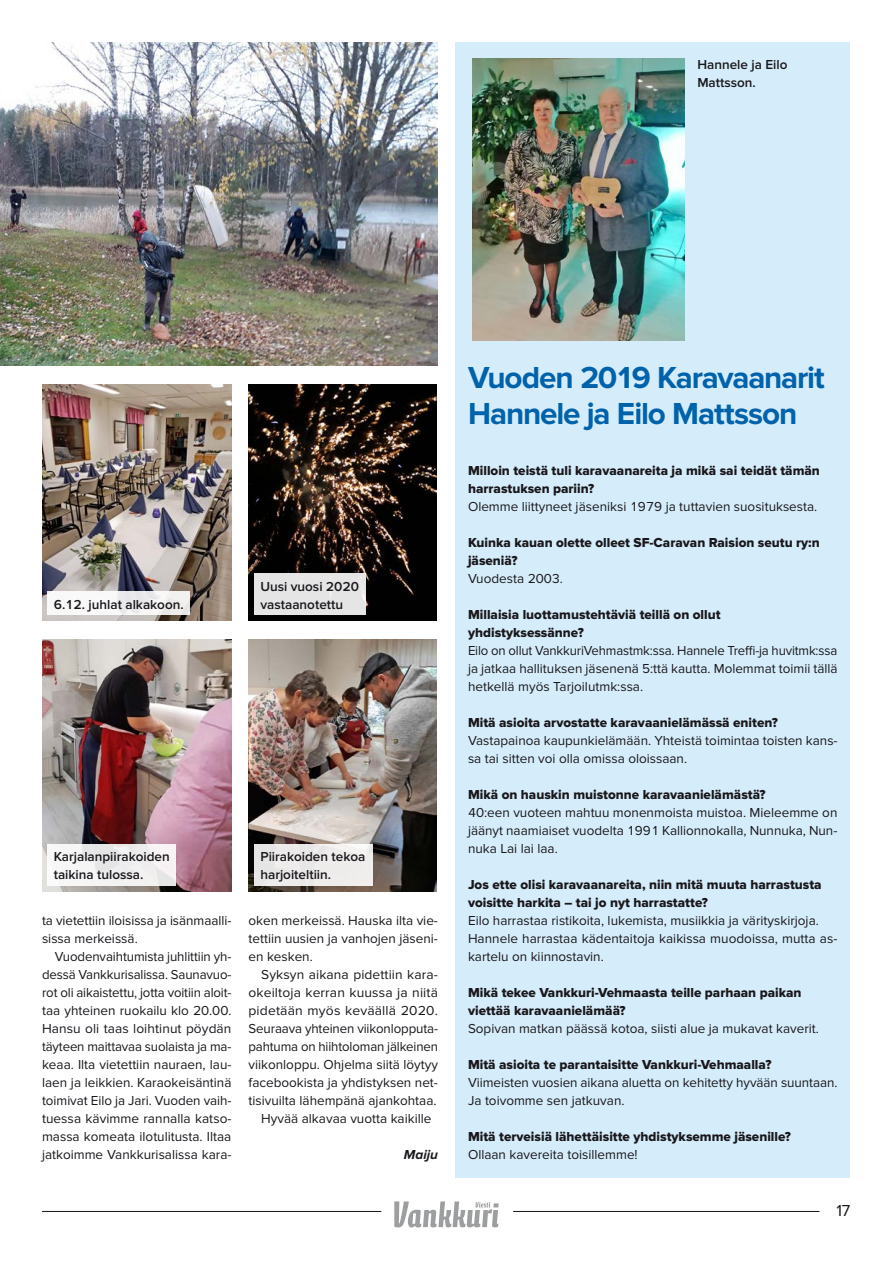
<style>
.page{position:relative;width:893px;height:1263px;background:#fff}
.page>*{position:absolute;margin:0;border:0;box-sizing:border-box;transform-origin:0 0}
.t1{font:700 31.5px/36px "Proxima Nova";letter-spacing:-.035em;color:#0062ab}
.t2{font:16.5px "Proxima Nova";color:#1a171c}
.t3{font:13.5px/18px "Proxima Nova";color:#1a171c;text-align:justify}
.t4{font:13.5px/18px "Proxima Nova Extrabld";color:#1a171c}
.t5{font:600 13.5px/18px "Proxima Nova";color:#1a171c}
.t6{font:italic 700 13.5px "Proxima Nova";color:#1a171c}
</style>
<div class="page">
<hr style="left:513px;top:1211px;width:306px;height:1px;background:#1a171c">
<hr style="left:42px;top:1211px;width:339px;height:1px;background:#1a171c">
<svg style="left:394px;top:1201px;width:105px;height:26px"></svg>
<div style="left:455px;top:43px;width:395px;height:1135px;background:#d5edfa"></div>
<img style="left:472px;top:58px;width:213px;height:282px">
<img style="left:42px;top:384px;width:190px;height:236px">
<img style="left:42px;top:639px;width:190px;height:252px">
<img style="left:249px;top:639px;width:188px;height:252px">
<img style="left:0;top:43px;width:438px;height:322px">
<img style="left:249px;top:384px;width:188px;height:236px">
<div style="left:47px;top:844px;width:129px;height:42px;background:linear-gradient(to right,#f4f5f5,#eeeced)"></div>
<div style="left:47px;top:592px;width:143px;height:23px;background:linear-gradient(to right,#fbfbfb,#ecebeb)"></div>
<div style="left:254px;top:844px;width:119px;height:42px;background:#eeeceb"></div>
<div style="left:254px;top:574px;width:111px;height:41px;background:#e5e5e5"></div>
<p class="t5" style="left:697px;top:56px;width:92px">Hannele ja Eilo<br>Mattsson.</p>
<p class="t5" style="left:54px;top:596px;width:132px">6.12. juhlat alkakoon.</p>
<p class="t5" style="left:260px;top:578px;width:100px">Uusi vuosi 2020 vastaanotettu</p>
<p class="t5" style="left:54px;top:848px;width:118px">Karjalanpiirakoiden taikina tulossa.</p>
<p class="t3" style="left:42px;top:911px;width:191px">ta vietettiin iloisissa ja isänmaalli&shy;sissa merkeissä.</p>
<p class="t3" style="left:42px;top:947px;width:191px;text-indent:13px">Vuodenvaihtumista juhlittiin yh&shy;dessä Vankkurisalissa. Saunavuo&shy;rot oli aikaistettu, jotta voitiin aloit&shy;taa yhteinen ruokailu klo 20.00.<br>Hansu oli taas loihtinut pöydän täyteen maittavaa suolaista ja ma&shy;keaa. Ilta vietettiin nauraen, lau&shy;laen ja leikkien. Karaokeisäntinä toimivat Eilo ja Jari. Vuoden vaih&shy;tuessa kävimme rannalla katso&shy;massa komeata ilotulitusta. Iltaa jatkoimme Vankkurisalissa kara-</p>
<p class="t5" style="left:260px;top:848px;width:106px">Piirakoiden tekoa harjoiteltiin.</p>
<p class="t3" style="left:249px;top:911px;width:191px">oken merkeissä. Hauska ilta vie&shy;tettiin uusien ja vanhojen jäseni&shy;en kesken.</p>
<p class="t3" style="left:261px;top:965px;width:178px">Syksyn aikana pidettiin kara-</p>
<p class="t3" style="left:249px;top:983px;width:191px">okeiltoja kerran kuussa ja niitä</p>
<p class="t3" style="left:249px;top:1001px;width:191px">pidetään myös keväällä 2020.</p>
<p class="t3" style="left:249px;top:1019px;width:191px">Seuraava yhteinen viikonlopputa-</p>
<p class="t3" style="left:249px;top:1037px;width:191px">pahtuma on hiihtoloman jälkeinen</p>
<p class="t3" style="left:249px;top:1055px;width:191px">viikonloppu. Ohjelma siitä löytyy</p>
<p class="t3" style="left:249px;top:1073px;width:191px">facebookista ja yhdistyksen net-</p>
<p class="t3" style="left:249px;top:1091px;width:190px">tisivuilta lähempänä ajankohtaa.</p>
<p class="t3" style="left:261px;top:1109px;width:172px">Hyvää alkavaa vuotta kaikille</p>
<p class="t6" style="left:404px;top:1146px;width:36px">Maiju</p>
<h1 class="t1" style="left:468px;top:361px;width:358px">Vuoden 2019 Karavaanarit<br>Hannele ja Eilo Mattsson</h1>
<p class="t4" style="left:468px;top:461px;width:353px">Milloin teistä tuli karavaanareita ja mikä sai teidät tämän harrastuksen pariin?</p>
<p class="t3" style="left:468px;top:497px;width:351px">Olemme liittyneet jäseniksi 1979 ja tuttavien suosituksesta.</p>
<p class="t4" style="left:468px;top:533px;width:353px">Kuinka kauan olette olleet SF-Caravan Raision seutu ry:n jäseniä?</p>
<p class="t3" style="left:468px;top:569px;width:97px">Vuodesta 2003.</p>
<p class="t4" style="left:468px;top:605px;width:254px">Millaisia luottamustehtäviä teillä on ollut yhdistyksessänne?</p>
<p class="t3" style="left:468px;top:641px;width:371px">Eilo on ollut VankkuriVehmastmk:ssa. Hannele Treffi-ja huvitmk:ssa ja jatkaa hallituksen jäsenenä 5:ttä kautta. Molemmat toimii tällä hetkellä myös Tarjoilutmk:ssa.</p>
<p class="t4" style="left:468px;top:713px;width:311px">Mitä asioita arvostatte karavaanielämässä eniten?</p>
<p class="t3" style="left:468px;top:731px;width:371px">Vastapainoa kaupunkielämään. Yhteistä toimintaa toisten kans&shy;sa tai sitten voi olla omissa oloissaan.</p>
<p class="t4" style="left:468px;top:785px;width:299px">Mikä on hauskin muistonne karavaanielämästä?</p>
<p class="t3" style="left:468px;top:803px;width:371px">40:een vuoteen mahtuu monenmoista muistoa. Mieleemme on jäänyt naamiaiset vuodelta 1991 Kallionnokalla, Nunnuka, Nun&shy;nuka Lai lai laa.</p>
<p class="t4" style="left:468px;top:875px;width:355px">Jos ette olisi karavaanareita, niin mitä muuta harrastusta voisitte harkita – tai jo nyt harrastatte?</p>
<p class="t3" style="left:468px;top:911px;width:371px;text-align:left">Eilo harrastaa ristikoita, lukemista, musiikkia ja värityskirjoja.<br>Hannele harrastaa kädentaitoja kaikissa muodoissa, mutta as&shy;kartelu on kiinnostavin.</p>
<p class="t4" style="left:468px;top:983px;width:335px">Mikä tekee Vankkuri-Vehmaasta teille parhaan paikan viettää karavaanielämää?</p>
<p class="t3" style="left:468px;top:1019px;width:352px">Sopivan matkan päässä kotoa, siisti alue ja mukavat kaverit.</p>
<p class="t4" style="left:468px;top:1055px;width:305px">Mitä asioita te parantaisitte Vankkuri-Vehmaalla?</p>
<p class="t3" style="left:468px;top:1073px;width:371px">Viimeisten vuosien aikana aluetta on kehitetty hyvään suuntaan.<br>Ja toivomme sen jatkuvan.</p>
<p class="t4" style="left:468px;top:1127px;width:325px">Mitä terveisiä lähettäisitte yhdistyksemme jäsenille?</p>
<p class="t3" style="left:468px;top:1145px;width:171px">Ollaan kavereita toisillemme!</p>
<p class="t2" style="left:836px;top:1201px;width:16px">17</p>
</div>
